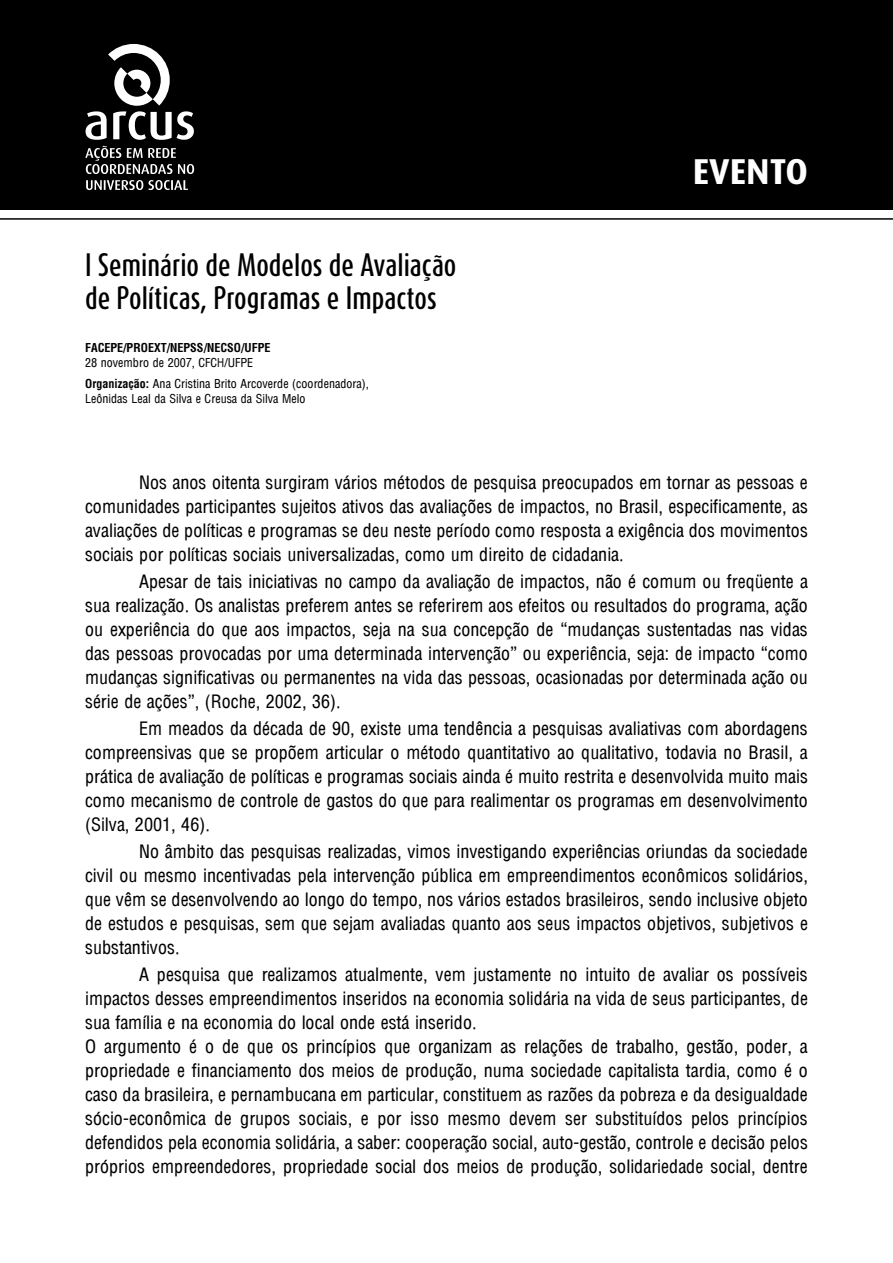
<style>
.page{position:relative;width:893px;height:1263px;background:#fff}
.page>*{position:absolute;margin:0;border:0;box-sizing:border-box;transform-origin:0 0}
.t1{font:700 36px "Dax";color:#fff}
.t2{font:500 27px/33px "Dax Compact";color:#000}
.t3{font:18px/24px "Arena Condensed";color:#000;text-align:justify}
.t4{font:12px/21px "Arena Condensed";color:#000}
.t5{font:700 condensed 12px "Arena";color:#000}
.s1{font-family:"Arena";font-weight:700;font-stretch:condensed}
</style>
<div class="page">
<div style="left:0;top:0;width:893px;height:210px;background:#000"></div>
<hr style="left:0;top:218px;width:893px;height:2px;background:#000">
<svg style="left:86px;top:44px;width:108px;height:96px"></svg>
<svg style="left:85px;top:146px;width:109px;height:44px"></svg>
<h2 class="t2" style="left:85px;top:248px;width:373px">I Seminário de Modelos de Avaliação de Políticas, Programas e Impactos</h2>
<p class="t5" style="left:85px;top:340px;width:187px">FACEPE/PROEXT/NEPSS/NECSO/UFPE</p>
<p class="t4" style="left:85px;top:352px;width:285px">28 novembro de 2007, CFCH/UFPE<br><span class="s1">Organização:</span> Ana Cristina Brito Arcoverde (coordenadora),</p>
<p class="t4" style="left:85px;top:388px;width:222px">Leônidas Leal da Silva e Creusa da Silva Melo</p>
<h1 class="t1" style="left:693px;top:151px;width:117px">EVENTO</h1>
<p class="t3" style="left:85px;top:471px;width:724px;text-indent:54px">Nos anos oitenta surgiram vários métodos de pesquisa preocupados em tornar as pessoas e comunidades participantes sujeitos ativos das avaliações de impactos, no Brasil, especificamente, as avaliações de políticas e programas se deu neste período como resposta a exigência dos movimentos sociais por políticas sociais universalizadas, como um direito de cidadania.</p>
<p class="t3" style="left:85px;top:570px;width:724px;text-indent:54px">Apesar de tais iniciativas no campo da avaliação de impactos, não é comum ou freqüente a sua realização. Os analistas preferem antes se referirem aos efeitos ou resultados do programa, ação ou experiência do que aos impactos, seja na sua concepção de “mudanças sustentadas nas vidas das pessoas provocadas por uma determinada intervenção” ou experiência, seja: de impacto “como mudanças significativas ou permanentes na vida das pessoas, ocasionadas por determinada ação ou série de ações”, (Roche, 2002, 36).</p>
<p class="t3" style="left:85px;top:717px;width:724px;text-indent:54px">Em meados da década de 90, existe uma tendência a pesquisas avaliativas com abordagens compreensivas que se propõem articular o método quantitativo ao qualitativo, todavia no Brasil, a prática de avaliação de políticas e programas sociais ainda é muito restrita e desenvolvida muito mais como mecanismo de controle de gastos do que para realimentar os programas em desenvolvimento (Silva, 2001, 46).</p>
<p class="t3" style="left:85px;top:839px;width:724px;text-indent:54px">No âmbito das pesquisas realizadas, vimos investigando experiências oriundas da sociedade civil ou mesmo incentivadas pela intervenção pública em empreendimentos econômicos solidários, que vêm se desenvolvendo ao longo do tempo, nos vários estados brasileiros, sendo inclusive objeto de estudos e pesquisas, sem que sejam avaliadas quanto aos seus impactos objetivos, subjetivos e substantivos.</p>
<p class="t3" style="left:85px;top:962px;width:724px;text-align:left;text-indent:54px">A pesquisa que realizamos atualmente, vem justamente no intuito de avaliar os possíveis impactos desses empreendimentos inseridos na economia solidária na vida de seus participantes, de sua família e na economia do local onde está inserido.<br>O argumento é o de que os princípios que organizam as relações de trabalho, gestão, poder, a propriedade e financiamento dos meios de produção, numa sociedade capitalista tardia, como é o caso da brasileira, e pernambucana em particular, constituem as razões da pobreza e da desigualdade sócio-econômica de grupos sociais, e por isso mesmo devem ser substituídos pelos princípios defendidos pela economia solidária, a saber: cooperação social, auto-gestão, controle e decisão pelos próprios empreendedores, propriedade social dos meios de produção, solidariedade social, dentre</p>
</div>
